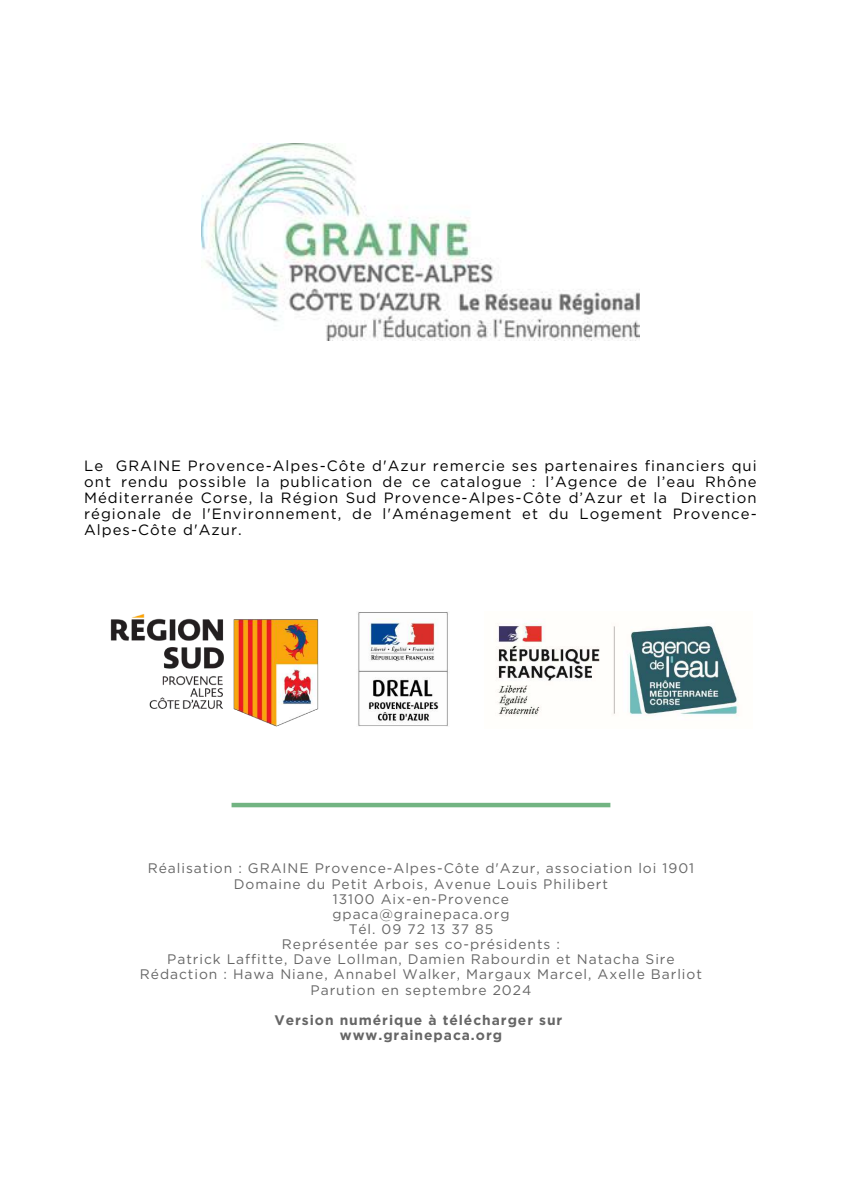
<style>
.page{position:relative;width:842px;height:1191px;background:#fff}
.page>*{position:absolute;margin:0;border:0;box-sizing:border-box;transform-origin:0 0}
.t1{font:14.9px/15.9px "Gotham";letter-spacing:.07em;color:#000;text-align:justify}
.t2{font:13.8px/15.1px "Gotham";letter-spacing:.07em;color:#666;text-align:center}
.t3{font:700 13.8px/15.1px "Gotham";letter-spacing:.07em;color:#666;text-align:center}
</style>
<div class="page">
<img style="left:201px;top:144px;width:438px;height:196px">
<img style="left:496px;top:621px;width:243px;height:95px">
<img style="left:110px;top:614px;width:209px;height:113px">
<img style="left:358px;top:612px;width:90px;height:114px">
<div style="left:232px;top:802px;width:378px;height:5px;background:#72b482"></div>
<p class="t1" style="left:84px;top:457px;width:674px">Le GRAINE Provence-Alpes-Côte d'Azur remercie ses partenaires financiers qui ont rendu possible la publication de ce catalogue : l’Agence de l’eau Rhône Méditerranée Corse, la Région Sud Provence-Alpes-Côte d’Azur et la Direction régionale de l'Environnement, de l'Aménagement et du Logement Provence-Alpes-Côte d'Azur.</p>
<p class="t2" style="left:140px;top:860px;width:564px">Réalisation : GRAINE Provence-Alpes-Côte d'Azur, association loi 1901<br>Domaine du Petit Arbois, Avenue Louis Philibert<br>13100 Aix-en-Provence<br>gpaca@grainepaca.org<br>Tél. 09 72 13 37 85<br>Représentée par ses co-présidents :<br>Patrick Laffitte, Dave Lollman, Damien Rabourdin et Natacha Sire Rédaction : Hawa Niane, Annabel Walker, Margaux Marcel, Axelle Barliot Parution en septembre 2024</p>
<p class="t3" style="left:274px;top:1012px;width:289px">Version numérique à télécharger sur www.grainepaca.org</p>
</div>
